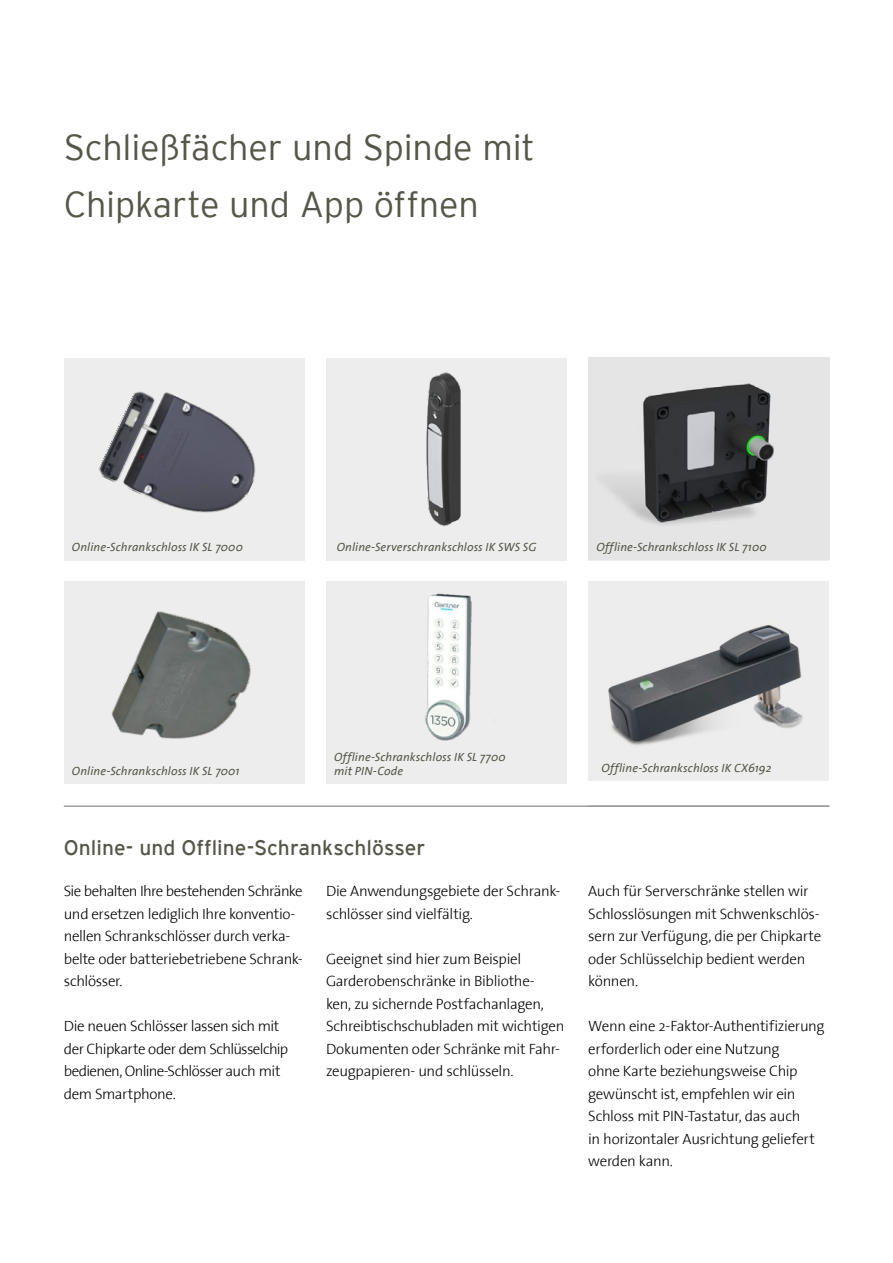
<style>
.page{position:relative;width:893px;height:1263px;background:#fff}
.page>*{position:absolute;margin:0;border:0;box-sizing:border-box;transform-origin:0 0}
.t1{font:300 36px/57px "Interstate";letter-spacing:-.005em;color:#57564a}
.t2{font:21px "Interstate";color:#57564a}
.t3{font:300 15px/22.5px "The Sans";letter-spacing:-.02em;color:#000}
.t4{font:italic 12px/14.4px "The Sans";letter-spacing:.01em;color:#57564a}
</style>
<div class="page">
<div style="left:326px;top:358px;width:241px;height:203px;background:#ededed"></div>
<img style="left:426px;top:372px;width:35px;height:154px">
<div style="left:326px;top:581px;width:241px;height:203px;background:#ededed"></div>
<div style="left:588px;top:581px;width:241px;height:199px;background:#ededed"></div>
<img style="left:608px;top:625px;width:195px;height:121px">
<img style="left:64px;top:581px;width:241px;height:203px">
<hr style="left:64px;top:805px;width:765px;height:2px;background:#9d9d9c">
<img style="left:425px;top:593px;width:70px;height:148px">
<div style="left:64px;top:358px;width:241px;height:203px;background:#ededed"></div>
<img style="left:98px;top:391px;width:158px;height:122px">
<img style="left:588px;top:358px;width:241px;height:201px">
<h1 class="t1" style="left:64px;top:118px;width:473px">Schließfächer und Spinde mit<br>Chipkarte und App öffnen</h1>
<p class="t4" style="left:72px;top:540px;width:173px">Online-Schrankschloss IK SL 7000</p>
<p class="t4" style="left:596px;top:540px;width:172px">Offline-Schrankschloss IK SL 7100</p>
<p class="t4" style="left:337px;top:540px;width:201px">Online-Serverschrankschloss IK SWS SG</p>
<p class="t4" style="left:72px;top:764px;width:169px">Online-Schrankschloss IK SL 7001</p>
<p class="t4" style="left:334px;top:750px;width:173px">Offline-Schrankschloss IK SL 7700 mit PIN-Code</p>
<h2 class="t2" style="left:64px;top:835px;width:363px">Online- und Offline-Schrankschlösser</h2>
<p class="t3" style="left:64px;top:881px;width:241px">Sie behalten Ihre bestehenden Schränke und ersetzen lediglich Ihre konventio&shy;nellen Schrankschlösser durch verka&shy;belte oder batteriebetriebene Schrank&shy;schlösser.</p>
<p class="t3" style="left:64px;top:1016px;width:226px">Die neuen Schlösser lassen sich mit der Chipkarte oder dem Schlüsselchip bedienen, Online-Schlösser auch mit dem Smartphone.</p>
<p class="t3" style="left:326px;top:881px;width:236px">Die Anwendungsgebiete der Schrank&shy;schlösser sind vielfältig.</p>
<p class="t3" style="left:326px;top:948px;width:240px">Geeignet sind hier zum Beispiel Garderobenschränke in Bibliothe-<br>ken, zu sichernde Postfachanlagen, Schreibtischschubladen mit wichtigen Dokumenten oder Schränke mit Fahr&shy;zeugpapieren- und schlüsseln.</p>
<p class="t4" style="left:601px;top:761px;width:171px">Offline-Schrankschloss IK CX6192</p>
<p class="t3" style="left:588px;top:881px;width:235px">Auch für Serverschränke stellen wir<br>Schlosslösungen mit Schwenkschlös&shy;sern zur Verfügung, die per Chipkarte oder Schlüsselchip bedient werden können.</p>
<p class="t3" style="left:588px;top:1016px;width:238px">Wenn eine 2-Faktor-Authentifizierung erforderlich oder eine Nutzung<br>ohne Karte beziehungsweise Chip gewünscht ist, empfehlen wir ein<br>Schloss mit PIN-Tastatur, das auch<br>in horizontaler Ausrichtung geliefert werden kann.</p>
</div>
